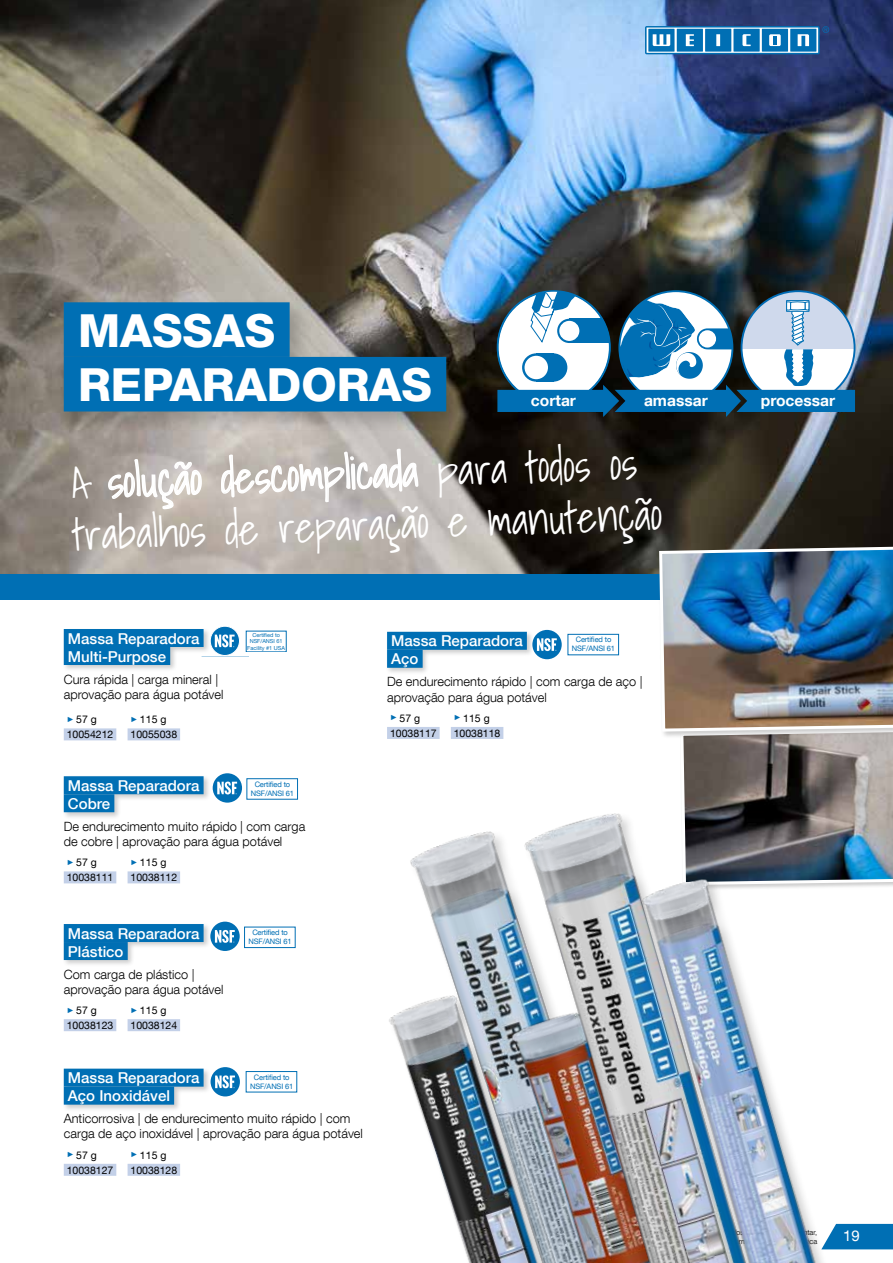
<style>
.page{position:relative;width:893px;height:1263px;background:#fff}
.page>*{position:absolute;margin:0;border:0;box-sizing:border-box;transform-origin:0 0}
.t1{font:800 45.45px/54.6px "Helvetica Neue LT Com";color:#fff}
.t2{font:300 43.05px/51.8px "Shadows Into";color:#fff}
.t3{font:700 15.6px "Helvetica Neue LT Com";color:#fff}
.t4{font:500 15px/18px "Helvetica Neue LT Com";color:#fff}
.t5{font:15px "Helvetica Neue LT Com";color:#fff}
.t6{font:300 12.75px/15.3px "Helvetica Neue LT Com";color:#000}
.t7{font:10.5px/15px "Helvetica Neue LT Com";color:#000}
.t8{font:7.5px/9px "Helvetica Neue LT Com";letter-spacing:-.02em;color:#006fb4;text-align:center}
.t9{font:5.55px/6.6px "Helvetica Neue LT Com";color:#006fb4;text-align:center}
.s1{font-family:"Arial";font-size:7.5px;color:#006fb4}
</style>
<div class="page">
<img style="left:0;top:0;width:893px;height:574px">
<div style="left:0;top:574px;width:893px;height:26px;background:#006fb4"></div>
<img style="left:658px;top:545px;width:235px;height:342px">
<div style="left:64px;top:1164px;width:52px;height:12px;background:#c3d0e8"></div>
<div style="left:128px;top:1164px;width:52px;height:12px;background:#c3d0e8"></div>
<div style="left:64px;top:871px;width:52px;height:12px;background:#c3d0e8"></div>
<div style="left:128px;top:871px;width:52px;height:12px;background:#c3d0e8"></div>
<div style="left:64px;top:1019px;width:52px;height:12px;background:#c3d0e8"></div>
<div style="left:128px;top:1019px;width:52px;height:12px;background:#c3d0e8"></div>
<div style="left:59px;top:297px;width:411px;height:138px;background:#000;opacity:.2"></div>
<div style="left:64px;top:302px;width:226px;height:55px;background:#006fb4"></div>
<div style="left:64px;top:357px;width:382px;height:54px;background:#006fb4"></div>
<div style="left:386px;top:630px;width:149px;height:45px;background:#000;opacity:.2"></div>
<div style="left:387px;top:632px;width:140px;height:18px;background:#006fb4"></div>
<div style="left:387px;top:650px;width:36px;height:18px;background:#006fb4"></div>
<div style="left:532px;top:630px;width:30px;height:29px;background:#006fb4;border-radius:50%"></div>
<svg style="left:537px;top:638px;width:20px;height:13px"></svg>
<div style="left:568px;top:634px;width:51px;height:21px;background:#fff;border:1px solid #006fb4"></div>
<div style="left:62px;top:627px;width:149px;height:46px;background:#000;opacity:.2"></div>
<div style="left:64px;top:629px;width:140px;height:18px;background:#006fb4"></div>
<div style="left:64px;top:647px;width:106px;height:18px;background:#006fb4"></div>
<svg style="left:210px;top:626px;width:29px;height:29px"></svg>
<div style="left:210px;top:626px;width:30px;height:30px;border:1px solid #fff;border-radius:50%"></div>
<svg style="left:215px;top:634px;width:20px;height:13px"></svg>
<div style="left:62px;top:774px;width:149px;height:46px;background:#000;opacity:.2"></div>
<div style="left:64px;top:776px;width:140px;height:18px;background:#006fb4"></div>
<div style="left:64px;top:794px;width:50px;height:18px;background:#006fb4"></div>
<div style="left:247px;top:778px;width:51px;height:21px;background:#fff;border:1px solid #006fb4"></div>
<svg style="left:213px;top:773px;width:29px;height:30px"></svg>
<svg style="left:217px;top:782px;width:20px;height:12px"></svg>
<div style="left:62px;top:922px;width:149px;height:46px;background:#000;opacity:.2"></div>
<div style="left:64px;top:924px;width:140px;height:18px;background:#006fb4"></div>
<div style="left:64px;top:942px;width:64px;height:18px;background:#006fb4"></div>
<div style="left:244px;top:927px;width:51px;height:21px;background:#fff;border:1px solid #006fb4"></div>
<div style="left:210px;top:922px;width:30px;height:29px;background:#006fb4;border-radius:50%"></div>
<svg style="left:215px;top:930px;width:20px;height:13px"></svg>
<div style="left:62px;top:1067px;width:149px;height:45px;background:#000;opacity:.2"></div>
<div style="left:64px;top:1069px;width:140px;height:18px;background:#006fb4"></div>
<div style="left:64px;top:1087px;width:110px;height:18px;background:#006fb4"></div>
<div style="left:211px;top:1067px;width:29px;height:29px;background:#006fb4;border-radius:50%"></div>
<svg style="left:215px;top:1075px;width:20px;height:13px"></svg>
<div style="left:246px;top:1071px;width:51px;height:21px;background:#fff;border:1px solid #006fb4"></div>
<div style="left:387px;top:727px;width:53px;height:12px;background:#c3d0e8"></div>
<div style="left:451px;top:727px;width:52px;height:12px;background:#c3d0e8"></div>
<div style="left:64px;top:728px;width:52px;height:12px;background:#c3d0e8"></div>
<div style="left:128px;top:728px;width:52px;height:12px;background:#c3d0e8"></div>
<svg style="left:497px;top:291px;width:358px;height:126px"></svg>
<img style="left:389px;top:831px;width:106px;height:191px">
<img style="left:390px;top:917px;width:105px;height:346px">
<img style="left:782px;top:845px;width:58px;height:418px">
<img style="left:495px;top:767px;width:287px;height:496px">
<svg style="left:821px;top:1224px;width:72px;height:25px"></svg>
<svg style="left:645px;top:26px;width:184px;height:28px"></svg>
<h1 class="t1" style="left:78px;top:303px;width:355px">MASSAS<br>REPARADORAS</h1>
<p class="t3" style="left:531px;top:391px;width:47px">cortar</p>
<p class="t3" style="left:644px;top:391px;width:65px">amassar</p>
<p class="t3" style="left:761px;top:391px;width:76px">processar</p>
<h2 class="t2" style="left:70px;top:457px;width:591px;rotate:-2deg">A solução descomplicada para todos os trabalhos de reparação e manutenção</h2>
<p class="t4" style="left:68px;top:629px;width:133px">Massa Reparadora<br>Multi-Purpose</p>
<p class="t9" style="left:247px;top:631px;width:39px">Certified to<br>NSF/ANSI 61<br>Facility #1 USA</p>
<p class="t6" style="left:64px;top:671px;width:161px">Cura rápida | carga mineral | aprovação para água potável</p>
<p class="t7" style="left:67px;top:712px;width:48px"><span class="s1">►</span> 57 g<br>10054212</p>
<p class="t7" style="left:130px;top:712px;width:48px"><span class="s1">►</span> 115 g<br>10055038</p>
<p class="t4" style="left:68px;top:776px;width:133px">Massa Reparadora<br>Cobre</p>
<p class="t6" style="left:64px;top:818px;width:243px">De endurecimento muito rápido | com carga de cobre | aprovação para água potável</p>
<p class="t8" style="left:251px;top:779px;width:45px">Certified to<br>NSF/ANSI 61</p>
<p class="t7" style="left:67px;top:855px;width:48px"><span class="s1">►</span> 57 g<br>10038111</p>
<p class="t7" style="left:130px;top:855px;width:48px"><span class="s1">►</span> 115 g<br>10038112</p>
<p class="t4" style="left:68px;top:924px;width:133px">Massa Reparadora<br>Plástico</p>
<p class="t6" style="left:64px;top:966px;width:161px">Com carga de plástico | aprovação para água potável</p>
<p class="t7" style="left:67px;top:1003px;width:48px"><span class="s1">►</span> 57 g<br>10038123</p>
<p class="t7" style="left:130px;top:1003px;width:48px"><span class="s1">►</span> 115 g<br>10038124</p>
<p class="t8" style="left:249px;top:928px;width:45px">Certified to<br>NSF/ANSI 61</p>
<p class="t4" style="left:68px;top:1069px;width:133px">Massa Reparadora<br>Aço Inoxidável</p>
<p class="t8" style="left:250px;top:1072px;width:45px">Certified to<br>NSF/ANSI 61</p>
<p class="t6" style="left:64px;top:1111px;width:301px">Anticorrosiva | de endurecimento muito rápido | com carga de aço inoxidável | aprovação para água potável</p>
<p class="t7" style="left:67px;top:1147px;width:48px"><span class="s1">►</span> 57 g<br>10038127</p>
<p class="t7" style="left:130px;top:1147px;width:48px"><span class="s1">►</span> 115 g<br>10038128</p>
<p class="t4" style="left:391px;top:632px;width:133px">Massa Reparadora<br>Aço</p>
<p class="t8" style="left:572px;top:635px;width:45px">Certified to<br>NSF/ANSI 61</p>
<p class="t6" style="left:387px;top:674px;width:257px">De endurecimento rápido | com carga de aço | aprovação para água potável</p>
<p class="t7" style="left:390px;top:710px;width:48px"><span class="s1">►</span> 57 g<br>10038117</p>
<p class="t7" style="left:454px;top:710px;width:48px"><span class="s1">►</span> 115 g<br>10038118</p>
<p class="t5" style="left:843px;top:1226px;width:18px">19</p>
</div>
